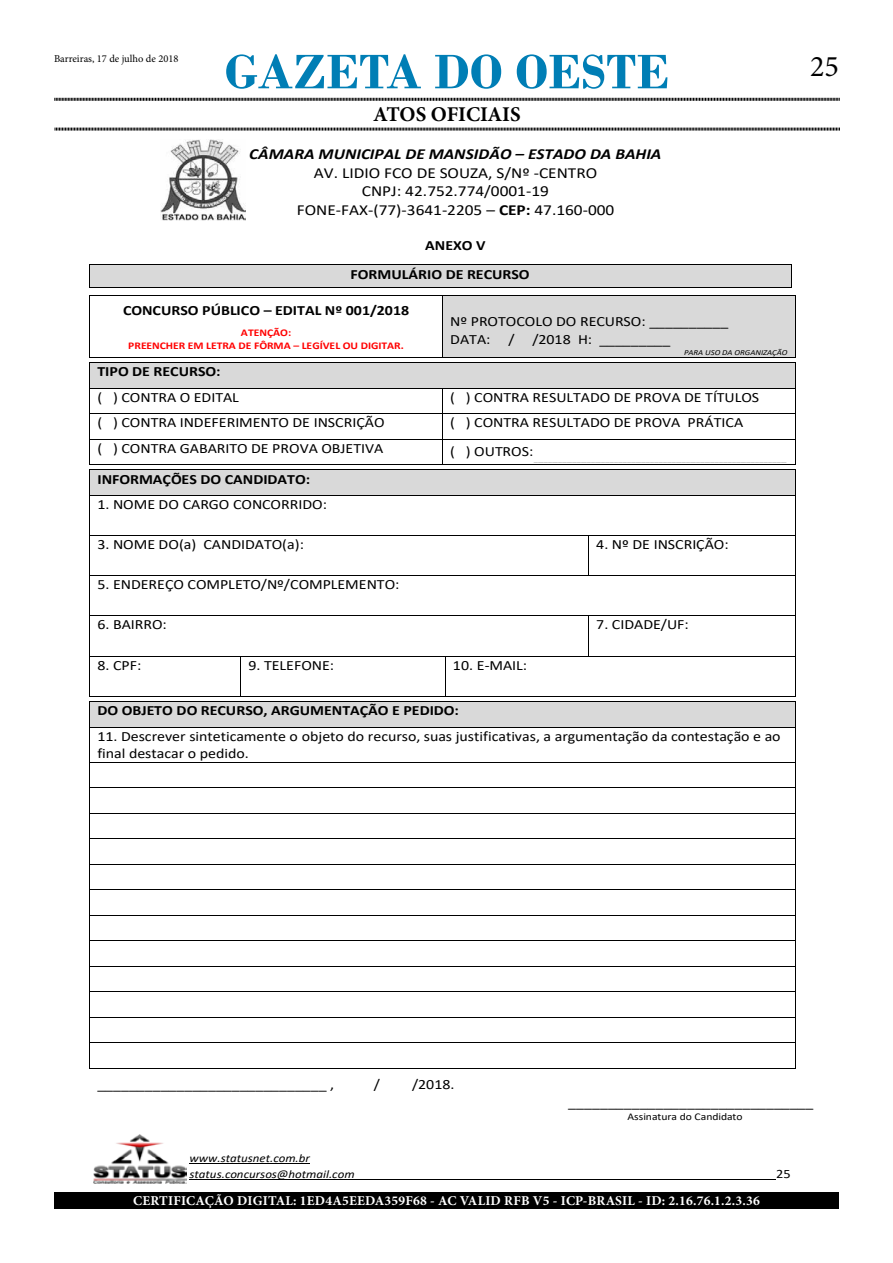
<style>
.page{position:relative;width:893px;height:1263px;background:#fff}
.page>*{position:absolute;margin:0;border:0;box-sizing:border-box;transform-origin:0 0}
.t1{font:700 51px "Bodoni";color:#007eb5}
.t2{font:30px "Minion Pro";color:#000}
.t3{font:700 21px "Minion Pro";letter-spacing:-.005em;color:#000}
.t4{font:15.3px/18.8px "Calibri";color:#000;text-align:center;scale:1.13 1}
.t5{font:italic 700 15.3px "Calibri";color:#000;scale:1.13 1}
.t6{font:14.1px/17.2px "Calibri";color:#000;scale:1.13 1}
.t7{font:700 14.1px/29.4px "Calibri";color:#000;scale:1.13 1}
.t8{font:700 13.5px "Minion Pro";letter-spacing:.015em;color:#fff}
.t9{font:12.75px "Calibri";color:#000;scale:1.13 1}
.t10{font:italic 11.55px/15.3px "Calibri";color:#000;scale:1.13 1}
.t11{font:10.5px "Minion Pro";color:#000}
.t12{font:700 10.35px/12.5px "Calibri";color:#f00;text-align:center;scale:1.13 1}
.t13{font:10.35px "Calibri";color:#000;scale:1.13 1}
.t14{font:italic 7.65px "Calibri";color:#000;scale:1.13 1}
.t15{font:2.55px "Calibri";color:#000;scale:1.13 1}
.s1{font-weight:700}
</style>
<div class="page">
<svg style="left:54px;top:97px;width:786px;height:4px;background:#7f7f7f"></svg>
<svg style="left:54px;top:127px;width:786px;height:4px;background:#7f7f7f"></svg>
<div style="left:54px;top:1192px;width:785px;height:17px;background:#000"></div>
<hr style="left:189px;top:1163px;width:121px;height:1px;background:#000">
<hr style="left:189px;top:1179px;width:587px;height:1px;background:#000">
<img style="left:94px;top:1134px;width:92px;height:50px">
<img style="left:160px;top:139px;width:85px;height:81px">
<div style="left:90px;top:265px;width:701px;height:22px;background:#d9d9d9"></div>
<hr style="left:90px;top:264px;width:701px;height:1px;background:#000">
<hr style="left:90px;top:287px;width:701px;height:1px;background:#000">
<svg style="left:89px;top:264px;width:1px;height:24px"></svg>
<svg style="left:791px;top:264px;width:1px;height:24px"></svg>
<div style="left:443px;top:296px;width:7px;height:61px;background:#d9d9d9"></div>
<div style="left:787px;top:296px;width:8px;height:61px;background:#d9d9d9"></div>
<div style="left:450px;top:296px;width:337px;height:17px;background:#d9d9d9"></div>
<div style="left:450px;top:313px;width:337px;height:17px;background:#d9d9d9"></div>
<div style="left:450px;top:330px;width:337px;height:18px;background:#d9d9d9"></div>
<div style="left:450px;top:348px;width:337px;height:9px;background:#d9d9d9"></div>
<hr style="left:90px;top:295px;width:352px;height:1px;background:#000">
<hr style="left:443px;top:295px;width:352px;height:1px;background:#000">
<hr style="left:89px;top:296px;width:1px;height:61px;background:#000">
<hr style="left:90px;top:357px;width:352px;height:1px;background:#000">
<hr style="left:442px;top:296px;width:1px;height:61px;background:#000">
<hr style="left:443px;top:357px;width:352px;height:1px;background:#000">
<hr style="left:795px;top:296px;width:1px;height:61px;background:#000">
<div style="left:90px;top:363px;width:7px;height:25px;background:#d9d9d9"></div>
<div style="left:787px;top:363px;width:8px;height:25px;background:#d9d9d9"></div>
<div style="left:97px;top:363px;width:690px;height:25px;background:#d9d9d9"></div>
<hr style="left:90px;top:362px;width:705px;height:1px;background:#000">
<hr style="left:90px;top:388px;width:352px;height:1px;background:#000">
<hr style="left:443px;top:388px;width:352px;height:1px;background:#000">
<hr style="left:90px;top:413px;width:352px;height:1px;background:#000">
<hr style="left:443px;top:413px;width:352px;height:1px;background:#000">
<hr style="left:90px;top:439px;width:352px;height:1px;background:#000">
<hr style="left:443px;top:439px;width:352px;height:1px;background:#000">
<hr style="left:90px;top:464px;width:352px;height:1px;background:#000">
<svg style="left:442px;top:388px;width:1px;height:77px"></svg>
<hr style="left:443px;top:464px;width:352px;height:1px;background:#000">
<div style="left:90px;top:470px;width:7px;height:25px;background:#d9d9d9"></div>
<div style="left:787px;top:470px;width:8px;height:25px;background:#d9d9d9"></div>
<div style="left:97px;top:470px;width:690px;height:25px;background:#d9d9d9"></div>
<hr style="left:90px;top:469px;width:705px;height:1px;background:#000">
<svg style="left:89px;top:357px;width:1px;height:139px"></svg>
<hr style="left:90px;top:495px;width:705px;height:1px;background:#000">
<svg style="left:795px;top:357px;width:1px;height:139px"></svg>
<hr style="left:89px;top:496px;width:1px;height:39px;background:#000">
<hr style="left:795px;top:496px;width:1px;height:39px;background:#000">
<hr style="left:90px;top:535px;width:498px;height:1px;background:#000">
<hr style="left:589px;top:535px;width:206px;height:1px;background:#000">
<hr style="left:89px;top:536px;width:1px;height:39px;background:#000">
<hr style="left:588px;top:536px;width:1px;height:39px;background:#000">
<hr style="left:795px;top:536px;width:1px;height:39px;background:#000">
<hr style="left:90px;top:575px;width:498px;height:1px;background:#000">
<hr style="left:589px;top:575px;width:206px;height:1px;background:#000">
<hr style="left:89px;top:576px;width:1px;height:40px;background:#000">
<hr style="left:795px;top:576px;width:1px;height:40px;background:#000">
<hr style="left:90px;top:616px;width:498px;height:1px;background:#000">
<hr style="left:589px;top:616px;width:206px;height:1px;background:#000">
<hr style="left:89px;top:616px;width:1px;height:40px;background:#000">
<hr style="left:588px;top:616px;width:1px;height:40px;background:#000">
<hr style="left:795px;top:616px;width:1px;height:40px;background:#000">
<hr style="left:90px;top:656px;width:150px;height:1px;background:#000">
<hr style="left:241px;top:656px;width:204px;height:1px;background:#000">
<hr style="left:445px;top:656px;width:143px;height:1px;background:#000">
<hr style="left:589px;top:656px;width:206px;height:1px;background:#000">
<hr style="left:89px;top:656px;width:1px;height:40px;background:#000">
<hr style="left:90px;top:696px;width:150px;height:1px;background:#000">
<hr style="left:240px;top:656px;width:1px;height:40px;background:#000">
<hr style="left:241px;top:696px;width:204px;height:1px;background:#000">
<hr style="left:445px;top:656px;width:1px;height:40px;background:#000">
<hr style="left:445px;top:696px;width:350px;height:1px;background:#000">
<hr style="left:795px;top:656px;width:1px;height:40px;background:#000">
<div style="left:90px;top:702px;width:7px;height:25px;background:#d9d9d9"></div>
<div style="left:787px;top:702px;width:8px;height:25px;background:#d9d9d9"></div>
<div style="left:97px;top:702px;width:690px;height:25px;background:#d9d9d9"></div>
<hr style="left:90px;top:701px;width:705px;height:1px;background:#000">
<svg style="left:89px;top:696px;width:1px;height:31px"></svg>
<hr style="left:90px;top:727px;width:705px;height:1px;background:#000">
<svg style="left:795px;top:696px;width:1px;height:31px"></svg>
<hr style="left:89px;top:727px;width:1px;height:35px;background:#000">
<hr style="left:795px;top:727px;width:1px;height:35px;background:#000">
<hr style="left:90px;top:762px;width:705px;height:1px;background:#000">
<hr style="left:90px;top:787px;width:705px;height:1px;background:#000">
<hr style="left:90px;top:813px;width:705px;height:1px;background:#000">
<hr style="left:90px;top:838px;width:705px;height:1px;background:#000">
<hr style="left:90px;top:864px;width:705px;height:1px;background:#000">
<hr style="left:90px;top:889px;width:705px;height:1px;background:#000">
<hr style="left:90px;top:915px;width:705px;height:1px;background:#000">
<hr style="left:90px;top:940px;width:705px;height:1px;background:#000">
<hr style="left:90px;top:966px;width:705px;height:1px;background:#000">
<hr style="left:90px;top:991px;width:705px;height:1px;background:#000">
<hr style="left:90px;top:1017px;width:705px;height:1px;background:#000">
<hr style="left:90px;top:1042px;width:705px;height:1px;background:#000">
<svg style="left:89px;top:762px;width:1px;height:307px"></svg>
<hr style="left:90px;top:1068px;width:705px;height:1px;background:#000">
<svg style="left:795px;top:762px;width:1px;height:307px"></svg>
<p class="t11" style="left:54px;top:51px;width:126px">Barreiras, 17 de julho de 2018</p>
<h1 class="t1" style="left:225px;top:42px;width:446px">GAZETA DO OESTE</h1>
<h3 class="t3" style="left:373px;top:99px;width:149px">ATOS OFICIAIS</h3>
<p class="t5" style="left:249px;top:143px;width:366px">CÂMARA MUNICIPAL DE MANSIDÃO – ESTADO DA BAHIA</p>
<p class="t4" style="left:297px;top:163px;width:283px">AV. LIDIO FCO DE SOUZA, S/Nº -CENTRO<br>CNPJ: 42.752.774/0001-19<br>FONE-FAX-(77)-3641-2205 – <span class="s1">CEP:</span> 47.160-000</p>
<p class="t7" style="left:351px;top:230px;width:160px;text-indent:75px">ANEXO V<br>FORMULÁRIO DE RECURSO</p>
<p class="t7" style="left:123px;top:295px;width:255px">CONCURSO PÚBLICO – EDITAL Nº 001/2018</p>
<p class="t12" style="left:128px;top:326px;width:245px">ATENÇÃO:<br>PREENCHER EM LETRA DE FÔRMA – LEGÍVEL OU DIGITAR.</p>
<p class="t6" style="left:450px;top:313px;width:248px">Nº PROTOCOLO DO RECURSO: __________<br>DATA:</p>
<p class="t6" style="left:508px;top:330px;width:7px">/</p>
<p class="t6" style="left:532px;top:330px;width:124px">/2018 H: _________</p>
<p class="t14" style="left:684px;top:347px;width:93px">PARA USO DA ORGANIZAÇÃO</p>
<p class="t7" style="left:97px;top:357px;width:111px">TIPO DE RECURSO:</p>
<p class="t6" style="left:97px;top:388px;width:127px">( ) CONTRA O EDITAL</p>
<p class="t6" style="left:450px;top:388px;width:275px">( ) CONTRA RESULTADO DE PROVA DE TÍTULOS</p>
<p class="t6" style="left:97px;top:413px;width:256px">( ) CONTRA INDEFERIMENTO DE INSCRIÇÃO</p>
<p class="t6" style="left:450px;top:413px;width:261px">( ) CONTRA RESULTADO DE PROVA PRÁTICA</p>
<p class="t6" style="left:97px;top:439px;width:255px">( ) CONTRA GABARITO DE PROVA OBJETIVA</p>
<p class="t6" style="left:450px;top:442px;width:75px">( ) OUTROS:</p>
<p class="t15" style="left:534px;top:459px;width:225px">________________________________________________________________________________________________________________________________________________________________________________</p>
<p class="t7" style="left:97px;top:464px;width:190px">INFORMAÇÕES DO CANDIDATO:</p>
<p class="t6" style="left:97px;top:495px;width:205px">1. NOME DO CARGO CONCORRIDO:</p>
<p class="t6" style="left:97px;top:535px;width:184px">3. NOME DO(a) CANDIDATO(a):</p>
<p class="t6" style="left:596px;top:535px;width:119px">4. Nº DE INSCRIÇÃO:</p>
<p class="t6" style="left:97px;top:576px;width:269px">5. ENDEREÇO COMPLETO/Nº/COMPLEMENTO:</p>
<p class="t6" style="left:97px;top:616px;width:63px">6. BAIRRO:</p>
<p class="t6" style="left:596px;top:616px;width:83px">7. CIDADE/UF:</p>
<p class="t6" style="left:97px;top:656px;width:40px">8. CPF:</p>
<p class="t6" style="left:248px;top:656px;width:77px">9. TELEFONE:</p>
<p class="t6" style="left:453px;top:656px;width:67px">10. E-MAIL:</p>
<p class="t7" style="left:97px;top:695px;width:321px">DO OBJETO DO RECURSO, ARGUMENTAÇÃO E PEDIDO:</p>
<p class="t6" style="left:97px;top:727px;width:606px">11. Descrever sinteticamente o objeto do recurso, suas justificativas, a argumentação da contestação e ao final destacar o pedido.</p>
<h2 class="t2" style="left:810px;top:47px;width:30px">25</h2>
<p class="t6" style="left:97px;top:1076px;width:211px">_____________________________ ,</p>
<p class="t6" style="left:374px;top:1076px;width:7px">/</p>
<p class="t6" style="left:412px;top:1076px;width:39px">/2018.</p>
<p class="t10" style="left:189px;top:1150px;width:148px">www.statusnet.com.br status.concursos@hotmail.com</p>
<p class="t6" style="left:568px;top:1093px;width:218px">_______________________________</p>
<p class="t13" style="left:628px;top:1109px;width:103px">Assinatura do Candidato</p>
<p class="t9" style="left:776px;top:1164px;width:14px">25</p>
<p class="t8" style="left:133px;top:1191px;width:628px">CERTIFICAÇÃO DIGITAL: 1ED4A5EEDA359F68 - AC VALID RFB V5 - ICP-BRASIL - ID: 2.16.76.1.2.3.36</p>
</div>
